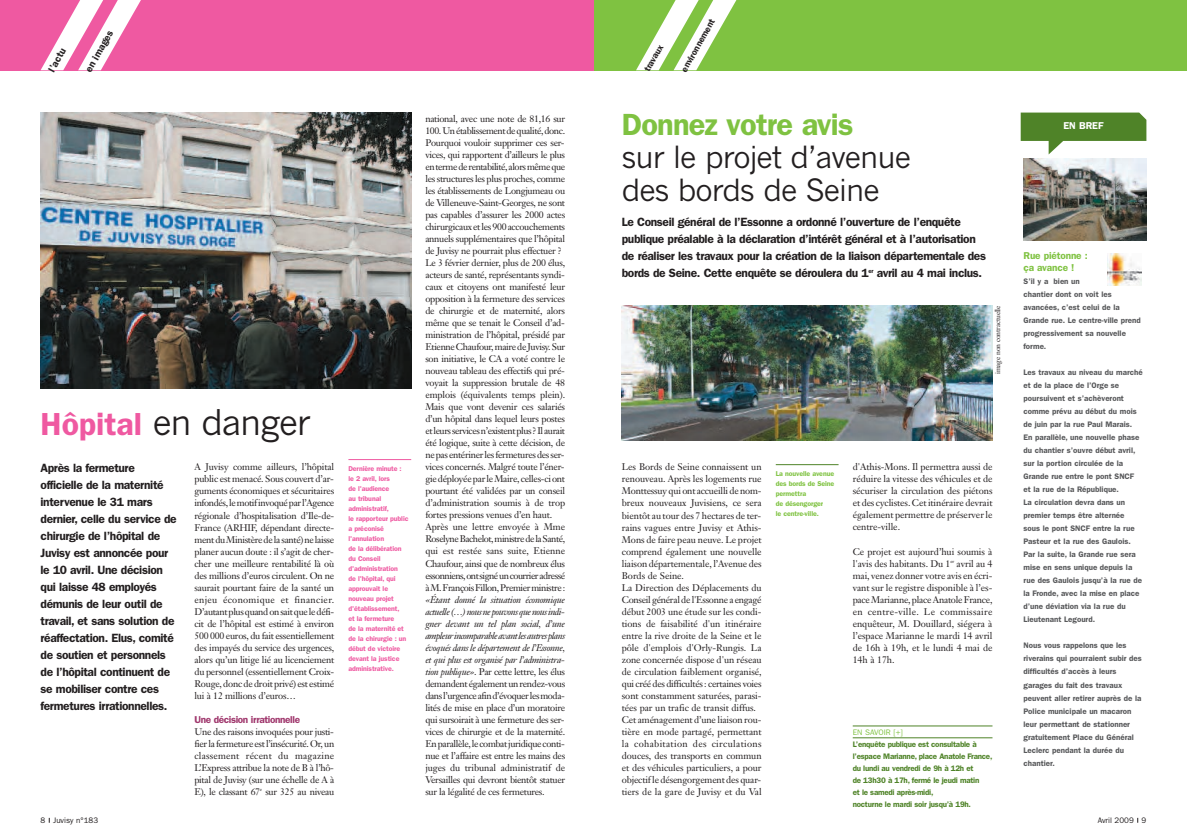
<style>
.page{position:relative;width:1187px;height:839px;background:#fff}
.page>*{position:absolute;margin:0;border:0;box-sizing:border-box;transform-origin:0 0}
.t1{font:35px "News Gothic";letter-spacing:-.03em;color:#231f20}
.t2{font:600 30.7px "Franklin Gothic";letter-spacing:-.025em;color:#7fc241}
.t3{font:30.2px/33px "News Gothic";letter-spacing:-.03em;color:#231f20}
.t4{font:600 12px/17px "Franklin Gothic";letter-spacing:-.03em;color:#231f20}
.t5{font:600 10px "Franklin Gothic";letter-spacing:-.035em;color:#9f366c}
.t6{font:600 10px/12px "Franklin Gothic";letter-spacing:-.015em;color:#7fc241}
.t7{font:600 10px "Franklin Gothic";color:#231f20}
.t8{font:600 10px "Franklin Gothic";color:#fff}
.t9{font:9.5px/12px "Janson Text";letter-spacing:-.025em;color:#231f20;text-align:justify}
.t10{font:9.5px/12px "Janson Text";letter-spacing:-.005em;color:#231f20}
.t11{font:600 9px "Franklin Gothic";color:#231f20}
.t12{font:600 8px/13px "Franklin Gothic";color:#57585a}
.t13{font:600 8px/12px "Franklin Gothic";letter-spacing:-.03em;color:#4f8328}
.t14{font:8px "Franklin Gothic";color:#231f20}
.t15{font:8px "Franklin Gothic";color:#7fc241}
.t16{font:600 7px/10px "Franklin Gothic";letter-spacing:-.015em;color:#ef59a1}
.t17{font:600 7px/10px "Franklin Gothic";letter-spacing:-.015em;color:#7fc241}
.t18{font:7px "Janson Text";letter-spacing:-.02em;color:#231f20}
.s1{font-family:"Franklin Gothic";font-weight:600;font-size:32px;color:#ef59a1}
.s2{font-style:italic}
</style>
<div class="page">
<div style="left:593px;top:0;width:594px;height:70px;background:#7fc241"></div>
<svg style="left:636px;top:0;width:101px;height:70px"></svg>
<svg style="left:1020px;top:112px;width:126px;height:42px"></svg>
<hr style="left:852px;top:725px;width:140px;height:1px;background:#4f8328">
<hr style="left:852px;top:737px;width:140px;height:1px;background:#4f8328">
<hr style="left:776px;top:464px;width:62px;height:1px;background:#4f8328">
<hr style="left:348px;top:459px;width:63px;height:1px;background:#ef59a1">
<img style="left:1107px;top:253px;width:34px;height:33px">
<img style="left:622px;top:305px;width:370px;height:135px">
<img style="left:1024px;top:159px;width:122px;height:81px">
<div style="left:0;top:0;width:593px;height:70px;background:#ef59a1"></div>
<svg style="left:41px;top:0;width:100px;height:70px"></svg>
<img style="left:41px;top:112px;width:370px;height:276px">
<p class="t7" style="left:48px;top:69px;width:27px;rotate:-60deg">l’actu</p>
<p class="t7" style="left:85px;top:69px;width:48px;rotate:-60deg">en images</p>
<h1 class="t1" style="left:41px;top:409px;width:271px"><span class="s1">Hôpital</span> en danger</h1>
<p class="t4" style="left:41px;top:460px;width:138px">Après la fermeture officielle de la maternité intervenue le 31 mars dernier, celle du service de chirurgie de l’hôpital de<br>Juvisy est annoncée pour le 10 avril. Une décision qui laisse 48 employés démunis de leur outil de travail, et sans solution de réaffectation. Elus, comité de soutien et personnels de l’hôpital continuent de se mobiliser contre ces fermetures irrationnelles.</p>
<p class="t9" style="left:194px;top:462px;width:141px">A Juvisy comme ailleurs, l’hôpital public est menacé. Sous couvert d’ar&shy;guments économiques et sécuritaires infondés,lemotifinvoquéparl’Agence régionale d’hospitalisation d’Ile-de-France (ARHIF, dépendant directe&shy;mentduMinistèredelasanté)nelaisse planer aucun doute : il s’agit de cher&shy;cher une meilleure rentabilité là où des millions d’euros circulent. On ne saurait pourtant faire de la santé un enjeu économique et financier.<br>D’autantplusquandonsaitqueledéfi&shy;cit de l’hôpital est estimé à environ 500 000 euros, du fait essentiellement des impayés du service des urgences, alors qu’un litige lié au licenciement du personnel (essentiellement Croix-Rouge,doncdedroitprivé)estestimé lui à 12 millions d’euros…</p>
<p class="t5" style="left:194px;top:715px;width:107px">Une décision irrationnelle</p>
<p class="t9" style="left:194px;top:726px;width:141px">Une des raisons invoquées pour justi&shy;fierlafermetureestl’insécurité.Or,un classement récent du magazine L’Express attribue la note de B à l’hô&shy;pital de Juvisy (sur une échelle de A à E), le classant 67<sup>e</sup> sur 325 au niveau</p>
<p class="t16" style="left:348px;top:464px;width:62px">Dernière minute : le 2 avril, lors<br>de l'audience<br>au tribunal administratif,<br>le rapporteur public a préconisé l'annulation<br>de la délibération du Conseil d'administration<br>de l'hôpital, qui approuvait le nouveau projet d'établissement,<br>et la fermeture<br>de la maternité et de la chirurgie : un début de victoire devant la justice administrative.</p>
<p class="t9" style="left:425px;top:114px;width:141px;text-align:left">national, avec une note de 81,16 sur 100.Unétablissementdequalité,donc.<br>Pourquoi vouloir supprimer ces ser&shy;vices, qui rapportent d’ailleurs le plus entermederentabilité,alorsmêmeque les structures les plus proches, comme les établissements de Longjumeau ou de Villeneuve-Saint-Georges, ne sont pas capables d’assurer les 2000 actes chirurgicauxetles900accouchements annuels supplémentaires que l’hôpital de Juvisy ne pourrait plus effectuer ?<br>Le 3 février dernier, plus de 200 élus, acteurs de santé, représentants syndi&shy;caux et citoyens ont manifesté leur opposition à la fermeture des services de chirurgie et de maternité, alors même que se tenait le Conseil d’ad&shy;ministration de l’hôpital, présidé par EtienneChaufour,mairedeJuvisy.Sur son initiative, le CA a voté contre le nouveau tableau des effectifs qui pré&shy;voyait la suppression brutale de 48 emplois (équivalents temps plein).<br>Mais que vont devenir ces salariés d’un hôpital dans lequel leurs postes etleursservicesn’existentplus?Ilaurait été logique, suite à cette décision, de nepasentérinerlesfermeturesdesser&shy;vices concernés. Malgré toute l’éner&shy;giedéployéeparleMaire,celles-ciont pourtant été validées par un conseil d’administration soumis à de trop fortes pressions venues d’en haut.<br>Après une lettre envoyée à Mme RoselyneBachelot,ministredelaSanté, qui est restée sans suite, Etienne Chaufour, ainsi que de nombreux élus essonniens,ontsignéuncourrieradressé àM.FrançoisFillon,Premierministre:</p>
<p class="t9" style="left:425px;top:594px;width:141px"><span class="s2">«Étant donné la situation économique actuelle(…)nousnepouvonsquenousindi&shy;gner devant un tel plan social, d’une ampleurincomparableavantlesautresplans évoqués dans le département de l’Essonne, et qui plus est organisé par l’administra&shy;tion publique»</span>. Par cette lettre, les élus demandentégalementunrendez-vous dansl’urgenceafind’évoquerlesmoda&shy;lités de mise en place d’un moratoire qui sursoirait à une fermeture des ser&shy;vices de chirurgie et de la maternité.<br>Enparallèle,lecombatjuridiqueconti&shy;nue et l’affaire est entre les mains des juges du tribunal administratif de Versailles qui devront bientôt statuer sur la légalité de ces fermetures.</p>
<p class="t11" style="left:643px;top:69px;width:31px;rotate:-60deg">travaux</p>
<p class="t11" style="left:680px;top:69px;width:61px;rotate:-60deg">environnement</p>
<h2 class="t2" style="left:622px;top:114px;width:233px">Donnez votre avis</h2>
<h3 class="t3" style="left:622px;top:143px;width:291px">sur le projet d’avenue des bords de Seine</h3>
<p class="t4" style="left:622px;top:214px;width:366px">Le Conseil général de l’Essonne a ordonné l’ouverture de l’enquête publique préalable à la déclaration d’intérêt général et à l’autorisation de réaliser les travaux pour la création de la liaison départementale des bords de Seine. Cette enquête se déroulera du 1<sup>er</sup> avril au 4 mai inclus.</p>
<p class="t18" style="left:995px;top:374px;width:70px;rotate:-90deg">image non contractuelle</p>
<p class="t10" style="left:622px;top:462px;width:141px">Les Bords de Seine connaissent un renouveau. Après les logements rue Monttessuy qui ont accueilli de nom&shy;breux nouveaux Juvisiens, ce sera bientôt au tour des 7 hectares de ter&shy;rains vagues entre Juvisy et Athis-Mons de faire peau neuve. Le projet comprend également une nouvelle liaison départementale, l’Avenue des Bords de Seine.<br>La Direction des Déplacements du Conseil général de l'Essonne a engagé début 2003 une étude sur les condi&shy;tions de faisabilité d'un itinéraire entre la rive droite de la Seine et le pôle d'emplois d'Orly-Rungis. La zone concernée dispose d'un réseau de circulation faiblement organisé, qui créé des difficultés : certaines voies sont constamment saturées, parasi&shy;tées par un trafic de transit diffus.<br>Cet aménagement d’une liaison rou&shy;tière en mode partagé, permettant la cohabitation des circulations douces, des transports en commun et des véhicules particuliers, a pour objectif le désengorgement des quar&shy;tiers de la gare de Juvisy et du Val</p>
<p class="t9" style="left:852px;top:462px;width:141px">d'Athis-Mons. Il permettra aussi de réduire la vitesse des véhicules et de sécuriser la circulation des piétons et des cyclistes. Cet itinéraire devrait également permettre de préserver le centre-ville.</p>
<p class="t17" style="left:776px;top:469px;width:60px">La nouvelle avenue des bords de Seine permettra<br>de désengorger<br>le centre-ville.</p>
<p class="t9" style="left:852px;top:546px;width:141px">Ce projet est aujourd’hui soumis à l'avis des habitants. Du 1<sup>er</sup> avril au 4 mai, venez donner votre avis en écri&shy;vant sur le registre disponible à l’es&shy;pace Marianne, place Anatole France, en centre-ville. Le commissaire enquêteur, M. Douillard, siégera à l’espace Marianne le mardi 14 avril de 16h à 19h, et le lundi 4 mai de 14h à 17h.</p>
<p class="t15" style="left:852px;top:729px;width:52px">EN SAVOIR [+]</p>
<p class="t13" style="left:852px;top:738px;width:141px">L’enquête publique est consultable à l’espace Marianne, place Anatole France, du lundi au vendredi de 9h à 12h et<br>de 13h30 à 17h, fermé le jeudi matin<br>et le samedi après-midi,<br>nocturne le mardi soir jusqu’à 19h.</p>
<p class="t8" style="left:1063px;top:122px;width:42px">EN BREF</p>
<p class="t6" style="left:1023px;top:250px;width:66px">Rue piétonne : ça avance !</p>
<p class="t12" style="left:1023px;top:275px;width:119px">S’il y a bien un<br>chantier dont on voit les avancées, c’est celui de la<br>Grande rue. Le centre-ville prend progressivement sa nouvelle forme.</p>
<p class="t12" style="left:1023px;top:366px;width:121px">Les travaux au niveau du marché et de la place de l’Orge se poursuivent et s’achèveront comme prévu au début du mois de juin par la rue Paul Marais.<br>En parallèle, une nouvelle phase du chantier s’ouvre début avril, sur la portion circulée de la<br>Grande rue entre le pont SNCF et la rue de la République.<br>La circulation devra dans un premier temps être alternée sous le pont SNCF entre la rue<br>Pasteur et la rue des Gaulois.<br>Par la suite, la Grande rue sera mise en sens unique depuis la rue des Gaulois jusqu’à la rue de la Fronde, avec la mise en place d’une déviation via la rue du<br>Lieutenant Legourd.</p>
<p class="t12" style="left:1023px;top:639px;width:120px">Nous vous rappelons que les riverains qui pourraient subir des difficultés d’accès à leurs garages du fait des travaux peuvent aller retirer auprès de la<br>Police municipale un macaron leur permettant de stationner gratuitement Place du Général<br>Leclerc pendant la durée du chantier.</p>
<p class="t14" style="left:41px;top:816px;width:59px">8 Juvisy n°183</p>
<p class="t14" style="left:1097px;top:816px;width:50px">Avril 2009 9</p>
</div>
